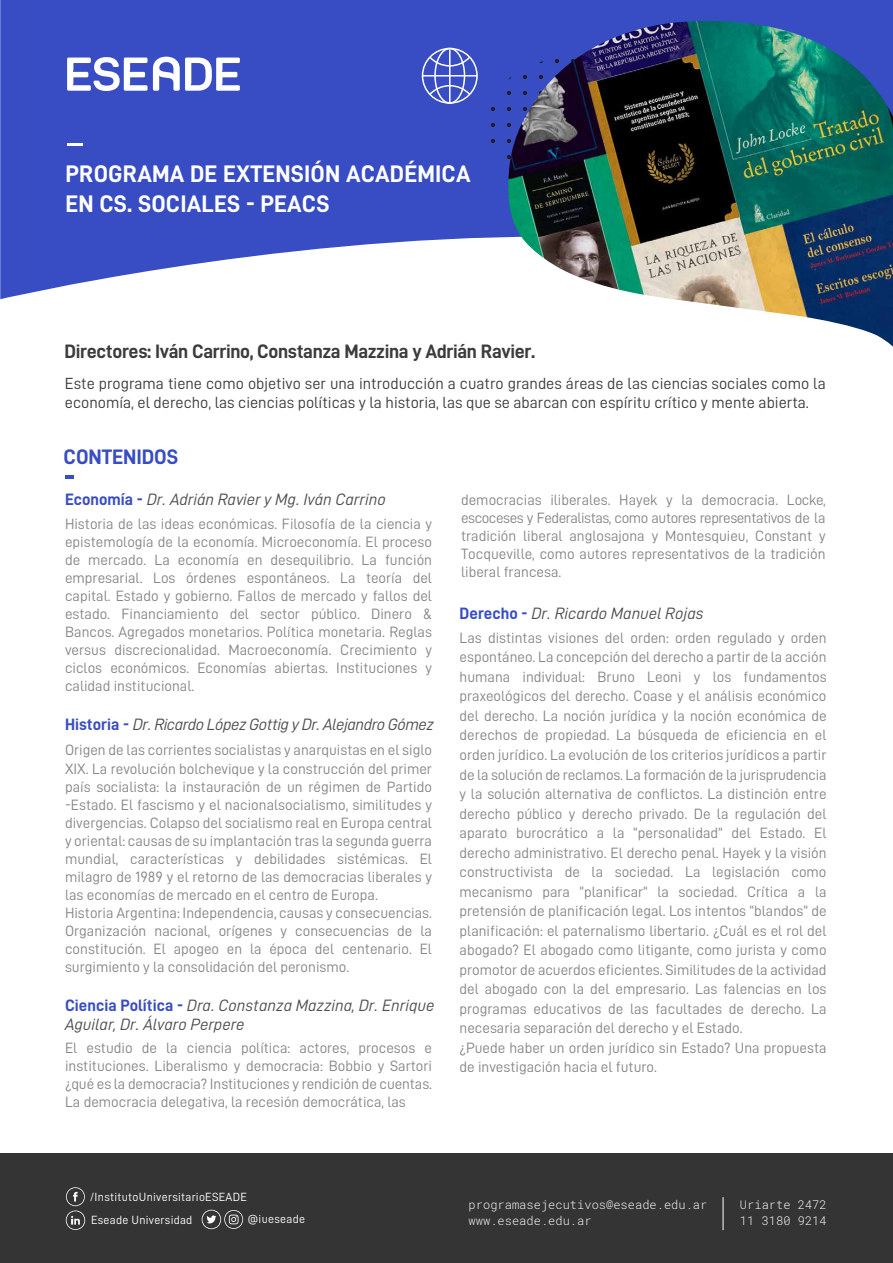
<style>
.page{position:relative;width:893px;height:1263px;background:#fff}
.page>*{position:absolute;margin:0;border:0;box-sizing:border-box;transform-origin:0 0}
.t1{font:24px/29.4px "D DIN Bold";letter-spacing:.005em;color:#fff}
.t2{font:21px "D DIN Bold";letter-spacing:-.005em;color:#384dc3}
.t3{font:19.5px "D DIN Bold";letter-spacing:-.02em;color:#3c3c3b}
.t4{font:16.5px/19.5px "D DIN Italic";color:#4e4e4e}
.t5{font:16.5px "D DIN Italic";letter-spacing:-.025em;color:#4e4e4e}
.t6{font:16.2px/19.5px "D DIN";color:#3c3c3b}
.t7{font:15px/18px "D DIN";color:#868686;text-align:justify}
.t8{font:300 12px/16.5px "Roboto Mono";letter-spacing:.005em;color:#f1f1f1}
.t9{font:11.85px/23.1px "D DIN";letter-spacing:.025em;color:#fff}
.s1{font-family:"D DIN Bold";color:#384dc3}
</style>
<div class="page">
<svg style="left:0;top:0;width:893px;height:299px;background:#5264cb"></svg>
<svg style="left:67px;top:57px;width:80px;height:34px"></svg>
<svg style="left:153px;top:57px;width:87px;height:34px"></svg>
<div style="left:487px;top:59px;width:20px;height:146px;background:#384dc3"></div>
<img style="left:507px;top:21px;width:386px;height:326px">
<hr style="left:67px;top:143px;width:16px;height:3px;background:#fff">
<div style="left:0;top:1153px;width:893px;height:110px;background:#343434"></div>
<svg style="left:66px;top:1187px;width:19px;height:43px"></svg>
<svg style="left:202px;top:1210px;width:41px;height:19px"></svg>
<hr style="left:723px;top:1197px;width:1px;height:33px;background:#fff">
<svg style="left:65px;top:475px;width:8px;height:3px"></svg>
<div style="left:422px;top:48px;width:56px;height:56px;border:2px solid #fff;border-radius:50%"></div>
<div style="left:434px;top:48px;width:31px;height:56px;border:2px solid #fff;border-radius:50%"></div>
<hr style="left:449px;top:49px;width:2px;height:53px;background:#fff">
<svg style="left:428px;top:55px;width:44px;height:12px"></svg>
<svg style="left:428px;top:84px;width:44px;height:12px"></svg>
<hr style="left:423px;top:75px;width:54px;height:2px;background:#fff">
<h1 class="t1" style="left:65px;top:159px;width:407px">PROGRAMA DE EXTENSIÓN ACADÉMICA<br>EN CS. SOCIALES - PEACS</h1>
<h3 class="t3" style="left:64px;top:340px;width:472px">Directores: Iván Carrino, Constanza Mazzina y Adrián Ravier.</h3>
<p class="t6" style="left:65px;top:373px;width:762px">Este programa tiene como objetivo ser una introducción a cuatro grandes áreas de las ciencias sociales como la economía, el derecho, las ciencias políticas y la historia, las que se abarcan con espíritu crítico y mente abierta.</p>
<h2 class="t2" style="left:64px;top:445px;width:116px">CONTENIDOS</h2>
<p class="t4" style="left:65px;top:489px;width:322px"><span class="s1">Economía -</span> Dr. Adrián Ravier y Mg. Iván Carrino</p>
<p class="t7" style="left:65px;top:514px;width:368px">Historia de las ideas económicas. Filosofía de la ciencia y epistemología de la economía. Microeconomía. El proceso de mercado. La economía en desequilibrio. La función empresarial. Los órdenes espontáneos. La teoría del capital. Estado y gobierno. Fallos de mercado y fallos del estado. Financiamiento del sector público. Dinero &amp; Bancos. Agregados monetarios. Política monetaria. Reglas versus discrecionalidad. Macroeconomía. Crecimiento y ciclos económicos. Economías abiertas. Instituciones y calidad institucional.</p>
<p class="t5" style="left:65px;top:715px;width:370px"><span class="s1">Historia -</span> Dr. Ricardo López Gottig y Dr. Alejandro Gómez</p>
<p class="t7" style="left:65px;top:741px;width:369px;text-align:left">Origen de las corrientes socialistas y anarquistas en el siglo XIX. La revolución bolchevique y la construcción del primer país socialista: la instauración de un régimen de Partido -Estado. El fascismo y el nacionalsocialismo, similitudes y divergencias. Colapso del socialismo real en Europa central y oriental: causas de su implantación tras la segunda guerra mundial, características y debilidades sistémicas. El milagro de 1989 y el retorno de las democracias liberales y las economías de mercado en el centro de Europa.<br>Historia Argentina: Independencia, causas y consecuencias.<br>Organización nacional, orígenes y consecuencias de la constitución. El apogeo en la época del centenario. El surgimiento y la consolidación del peronismo.</p>
<p class="t4" style="left:65px;top:995px;width:371px"><span class="s1">Ciencia Política -</span> Dra. Constanza Mazzina, Dr. Enrique<br>Aguilar, Dr. Álvaro Perpere</p>
<p class="t7" style="left:65px;top:1038px;width:369px">El estudio de la ciencia política: actores, procesos e instituciones. Liberalismo y democracia: Bobbio y Sartori ¿qué es la democracia? Instituciones y rendición de cuentas.<br>La democracia delegativa, la recesión democrática, las</p>
<p class="t7" style="left:461px;top:491px;width:366px">democracias iliberales. Hayek y la democracia. Locke, escoceses y Federalistas, como autores representativos de la tradición liberal anglosajona y Montesquieu, Constant y Tocqueville, como autores representativos de la tradición liberal francesa.</p>
<p class="t4" style="left:460px;top:603px;width:245px"><span class="s1">Derecho -</span> Dr. Ricardo Manuel Rojas</p>
<p class="t7" style="left:460px;top:628px;width:369px;line-height:19.5px;text-align:left">Las distintas visiones del orden: orden regulado y orden espontáneo. La concepción del derecho a partir de la acción humana individual: Bruno Leoni y los fundamentos praxeológicos del derecho. Coase y el análisis económico del derecho. La noción jurídica y la noción económica de derechos de propiedad. La búsqueda de eficiencia en el orden jurídico. La evolución de los criterios jurídicos a partir de la solución de reclamos. La formación de la jurisprudencia y la solución alternativa de conflictos. La distinción entre derecho público y derecho privado. De la regulación del aparato burocrático a la “personalidad” del Estado. El derecho administrativo. El derecho penal. Hayek y la visión constructivista de la sociedad. La legislación como mecanismo para “planificar” la sociedad. Crítica a la pretensión de planificación legal. Los intentos “blandos” de planificación: el paternalismo libertario. ¿Cuál es el rol del abogado? El abogado como litigante, como jurista y como promotor de acuerdos eficientes. Similitudes de la actividad del abogado con la del empresario. Las falencias en los programas educativos de las facultades de derecho. La necesaria separación del derecho y el Estado.<br>¿Puede haber un orden jurídico sin Estado? Una propuesta de investigación hacia el futuro.</p>
<p class="t9" style="left:90px;top:1185px;width:159px">/InstitutoUniversitarioESEADE<br>Eseade Universidad</p>
<p class="t9" style="left:248px;top:1207px;width:59px">@iueseade</p>
<p class="t8" style="left:469px;top:1196px;width:240px">programasejecutivos@eseade.edu.ar www.eseade.edu.ar</p>
<p class="t8" style="left:740px;top:1196px;width:88px">Uriarte 2472<br>11 3180 9214</p>
</div>
